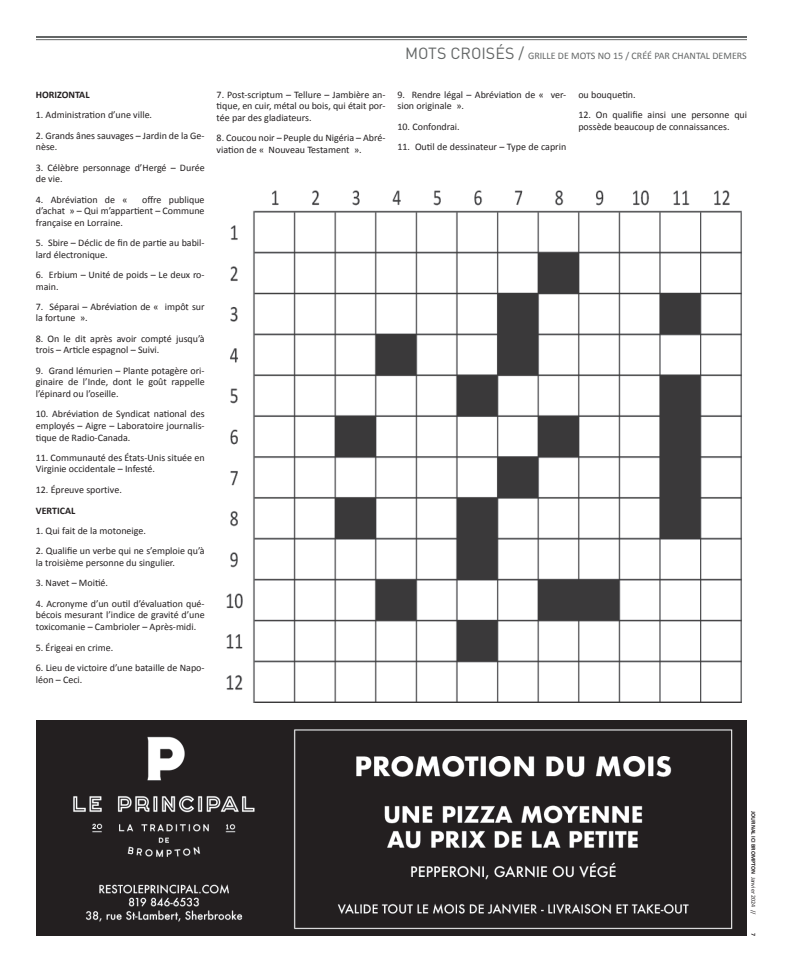
<style>
.page{position:relative;width:792px;height:972px;background:#fff}
.page>*{position:absolute;margin:0;border:0;box-sizing:border-box;transform-origin:0 0}
.t1{font:10px/11.5px "Calibri";color:#231f20}
.t2{font:10px "Calibri";color:#636666}
.t3{font:700 10px "Calibri";color:#231f20}
.t4{font:700 6px "Calibri";color:#231f20}
.s1{font-family:"DIN";font-size:16px}
.s2{font-weight:400}
</style>
<div class="page">
<hr style="left:36px;top:39px;width:711px;height:1px;background:#636666">
<hr style="left:36px;top:36px;width:711px;height:2px;background:#636666">
<img style="left:226px;top:190px;width:516px;height:513px">
<img style="left:36px;top:720px;width:711px;height:216px">
<p class="t3" style="left:36px;top:88px;width:55px">HORIZONTAL</p>
<p class="t1" style="left:36px;top:108px;width:118px">1. Administration d’une ville.</p>
<p class="t1" style="left:36px;top:129px;width:170px">2. Grands ânes sauvages – Jardin de la Ge&shy;nèse.</p>
<p class="t1" style="left:36px;top:161px;width:170px">3. Célèbre personnage d’Hergé – Durée de vie.</p>
<p class="t1" style="left:36px;top:193px;width:93px">4. Abréviation de «</p>
<p class="t1" style="left:36px;top:193px;width:170px;text-align:justify;text-indent:106px">offre publique d’achat » – Qui m’appartient – Commune française en Lorraine.</p>
<p class="t1" style="left:36px;top:236px;width:170px">5. Sbire – Déclic de fin de partie au babil&shy;lard électronique.</p>
<p class="t1" style="left:36px;top:268px;width:170px">6. Erbium – Unité de poids – Le deux ro&shy;main.</p>
<p class="t1" style="left:36px;top:300px;width:170px">7. Séparai – Abréviation de « impôt sur la fortune ».</p>
<p class="t1" style="left:36px;top:332px;width:170px">8. On le dit après avoir compté jusqu’à trois – Article espagnol – Suivi.</p>
<p class="t1" style="left:36px;top:364px;width:170px;text-align:justify">9. Grand lémurien – Plante potagère ori&shy;ginaire de l’Inde, dont le goût rappelle l’épinard ou l’oseille.</p>
<p class="t1" style="left:36px;top:408px;width:170px;text-align:justify">10. Abréviation de Syndicat national des employés – Aigre – Laboratoire journalis&shy;tique de Radio-Canada.</p>
<p class="t1" style="left:36px;top:451px;width:170px">11. Communauté des États-Unis située en<br>Virginie occidentale – Infesté.</p>
<p class="t1" style="left:36px;top:483px;width:88px">12. Épreuve sportive.</p>
<p class="t3" style="left:36px;top:504px;width:41px">VERTICAL</p>
<p class="t1" style="left:36px;top:524px;width:112px">1. Qui fait de la motoneige.</p>
<p class="t1" style="left:36px;top:545px;width:170px">2. Qualifie un verbe qui ne s’emploie qu’à la troisième personne du singulier.</p>
<p class="t1" style="left:36px;top:577px;width:74px">3. Navet – Moitié.</p>
<p class="t1" style="left:36px;top:597px;width:170px;text-align:justify">4. Acronyme d’un outil d’évaluation qué&shy;bécois mesurant l’indice de gravité d’une toxicomanie – Cambrioler – Après-midi.</p>
<p class="t1" style="left:36px;top:641px;width:79px">5. Érigeai en crime.</p>
<p class="t1" style="left:36px;top:661px;width:170px">6. Lieu de victoire d’une bataille de Napo&shy;léon – Ceci.</p>
<p class="t1" style="left:217px;top:88px;width:170px;text-align:justify">7. Post-scriptum – Tellure – Jambière an&shy;tique, en cuir, métal ou bois, qui était por&shy;tée par des gladiateurs.</p>
<p class="t1" style="left:217px;top:131px;width:170px">8. Coucou noir – Peuple du Nigéria – Abré&shy;viation de « Nouveau Testament ».</p>
<p class="t2" style="left:405px;top:49px;width:343px"><span class="s1">MOTS CROISÉS /</span> GRILLE DE MOTS NO 15 / CRÉÉ PAR CHANTAL DEMERS</p>
<p class="t1" style="left:398px;top:88px;width:170px">9. Rendre légal – Abréviation de « ver&shy;sion originale ».</p>
<p class="t1" style="left:398px;top:120px;width:64px">10. Confondrai.</p>
<p class="t1" style="left:398px;top:140px;width:170px">11. Outil de dessinateur – Type de caprin</p>
<p class="t1" style="left:578px;top:88px;width:59px">ou bouquetin.</p>
<p class="t1" style="left:578px;top:108px;width:170px">12. On qualifie ainsi une personne qui possède beaucoup de connaissances.</p>
<p class="t4" style="left:757px;top:811px;width:105px;rotate:90deg">JOURNAL ICI BROMPTON <span class="s2">Janvier 2024 //</span></p>
<p class="t4" style="left:757px;top:933px;width:5px;rotate:90deg">7</p>
</div>
